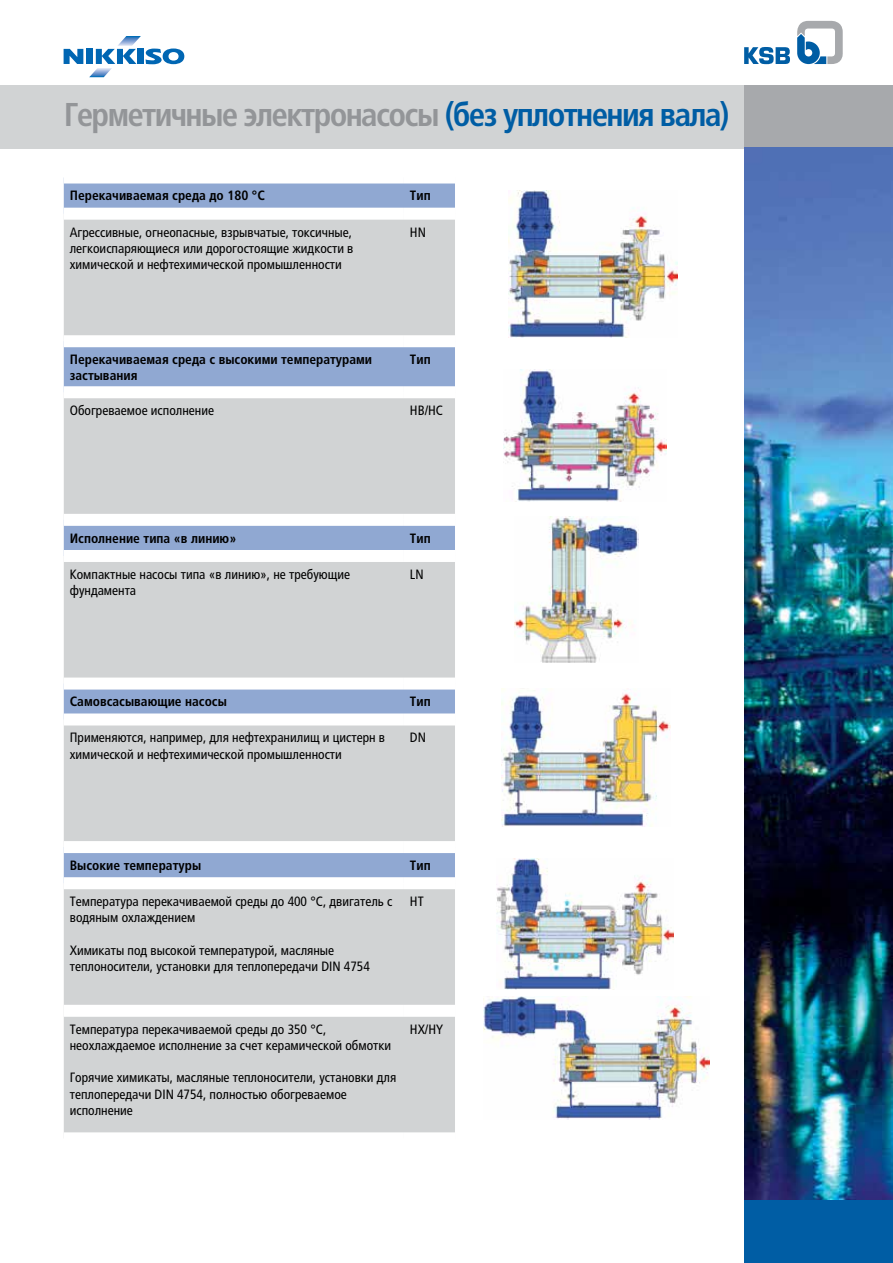
<style>
.page{position:relative;width:893px;height:1263px;background:#fff}
.page>*{position:absolute;margin:0;border:0;box-sizing:border-box;transform-origin:0 0}
.t1{font:700 condensed 33px "Frutiger LTCYR";letter-spacing:-.05em;color:#939598}
.t2{font:condensed 13.5px/16.2px "Frutiger LTCYR";color:#000}
.t3{font:700 condensed 13.5px/16.2px "Frutiger LTCYR";color:#000}
.s1{color:#005da4}
</style>
<div class="page">
<div style="left:0;top:85px;width:750px;height:64px;background:#d1d3d4"></div>
<div style="left:744px;top:85px;width:149px;height:64px;background:#a7a9ac"></div>
<div style="left:744px;top:579px;width:149px;height:684px;background:#005da4"></div>
<img style="left:744px;top:148px;width:149px;height:1051px">
<svg style="left:64px;top:183px;width:391px;height:25px;background:#93aad3"></svg>
<svg style="left:64px;top:220px;width:391px;height:912px;background:#c8cdd3"></svg>
<div style="left:64px;top:335px;width:340px;height:12px;background:#fff"></div>
<div style="left:404px;top:335px;width:51px;height:12px;background:#fff"></div>
<div style="left:64px;top:386px;width:340px;height:12px;background:#fff"></div>
<div style="left:404px;top:386px;width:51px;height:12px;background:#fff"></div>
<div style="left:64px;top:514px;width:340px;height:12px;background:#fff"></div>
<div style="left:404px;top:514px;width:51px;height:12px;background:#fff"></div>
<div style="left:64px;top:550px;width:340px;height:12px;background:#fff"></div>
<div style="left:404px;top:550px;width:51px;height:12px;background:#fff"></div>
<div style="left:64px;top:677px;width:340px;height:12px;background:#fff"></div>
<div style="left:404px;top:677px;width:51px;height:12px;background:#fff"></div>
<div style="left:64px;top:713px;width:340px;height:12px;background:#fff"></div>
<div style="left:404px;top:713px;width:51px;height:12px;background:#fff"></div>
<div style="left:64px;top:841px;width:340px;height:12px;background:#fff"></div>
<div style="left:404px;top:841px;width:51px;height:12px;background:#fff"></div>
<div style="left:64px;top:877px;width:340px;height:12px;background:#fff"></div>
<div style="left:404px;top:877px;width:51px;height:12px;background:#fff"></div>
<div style="left:64px;top:1005px;width:340px;height:12px;background:#fff"></div>
<div style="left:404px;top:1005px;width:51px;height:12px;background:#fff"></div>
<svg style="left:64px;top:49px;width:19px;height:15px"></svg>
<div style="left:87px;top:49px;width:6px;height:15px;background:#0066b3"></div>
<svg style="left:89px;top:36px;width:95px;height:41px"></svg>
<svg style="left:797px;top:21px;width:46px;height:43px"></svg>
<svg style="left:744px;top:47px;width:46px;height:17px"></svg>
<img style="left:509px;top:191px;width:169px;height:146px">
<img style="left:503px;top:370px;width:164px;height:132px">
<img style="left:484px;top:996px;width:225px;height:124px">
<img style="left:496px;top:858px;width:178px;height:131px">
<img style="left:502px;top:689px;width:168px;height:138px">
<img style="left:514px;top:516px;width:124px;height:147px">
<h1 class="t1" style="left:64px;top:96px;width:667px">Герметичные электронасосы <span class="s1">(без уплотнения вала)</span></h1>
<p class="t3" style="left:70px;top:188px;width:197px">Перекачиваемая среда до 180 °С</p>
<p class="t3" style="left:410px;top:188px;width:22px">Тип</p>
<p class="t2" style="left:70px;top:224px;width:285px;text-align:justify">Агрессивные, огнеопасные, взрывчатые, токсичные, легкоиспаряющиеся или дорогостоящие жидкости в химической и нефтехимической промышленности</p>
<p class="t2" style="left:410px;top:224px;width:18px">HN</p>
<p class="t3" style="left:70px;top:352px;width:304px">Перекачиваемая среда с высокими температурами застывания</p>
<p class="t3" style="left:410px;top:352px;width:22px">Тип</p>
<p class="t2" style="left:70px;top:403px;width:146px">Обогреваемое исполнение</p>
<p class="t2" style="left:410px;top:403px;width:35px">HB/HC</p>
<p class="t3" style="left:70px;top:530px;width:168px">Исполнение типа «в линию»</p>
<p class="t3" style="left:410px;top:530px;width:22px">Тип</p>
<p class="t2" style="left:70px;top:566px;width:282px">Компактные насосы типа «в линию», не требующие фундамента</p>
<p class="t2" style="left:410px;top:566px;width:15px">LN</p>
<p class="t3" style="left:70px;top:694px;width:159px">Самовсасывающие насосы</p>
<p class="t3" style="left:410px;top:694px;width:22px">Тип</p>
<p class="t2" style="left:70px;top:730px;width:317px">Применяются, например, для нефтехранилищ и цистерн в химической и нефтехимической промышленности</p>
<p class="t2" style="left:410px;top:730px;width:18px">DN</p>
<p class="t3" style="left:70px;top:857px;width:133px">Высокие температуры</p>
<p class="t3" style="left:410px;top:857px;width:22px">Тип</p>
<p class="t2" style="left:70px;top:894px;width:324px">Температура перекачиваемой среды до 400 °C, двигатель с водяным охлаждением</p>
<p class="t2" style="left:70px;top:942px;width:302px">Химикаты под высокой температурой, масляные теплоносители, установки для теплопередачи DIN 4754</p>
<p class="t2" style="left:410px;top:894px;width:15px">HT</p>
<p class="t2" style="left:70px;top:1021px;width:323px">Температура перекачиваемой среды до 350 °С, неохлаждаемое исполнение за счет керамической обмотки</p>
<p class="t2" style="left:70px;top:1070px;width:328px">Горячие химикаты, масляные теплоносители, установки для теплопередачи DIN 4754, полностью обогреваемое исполнение</p>
<p class="t2" style="left:410px;top:1021px;width:35px">HX/HY</p>
</div>
